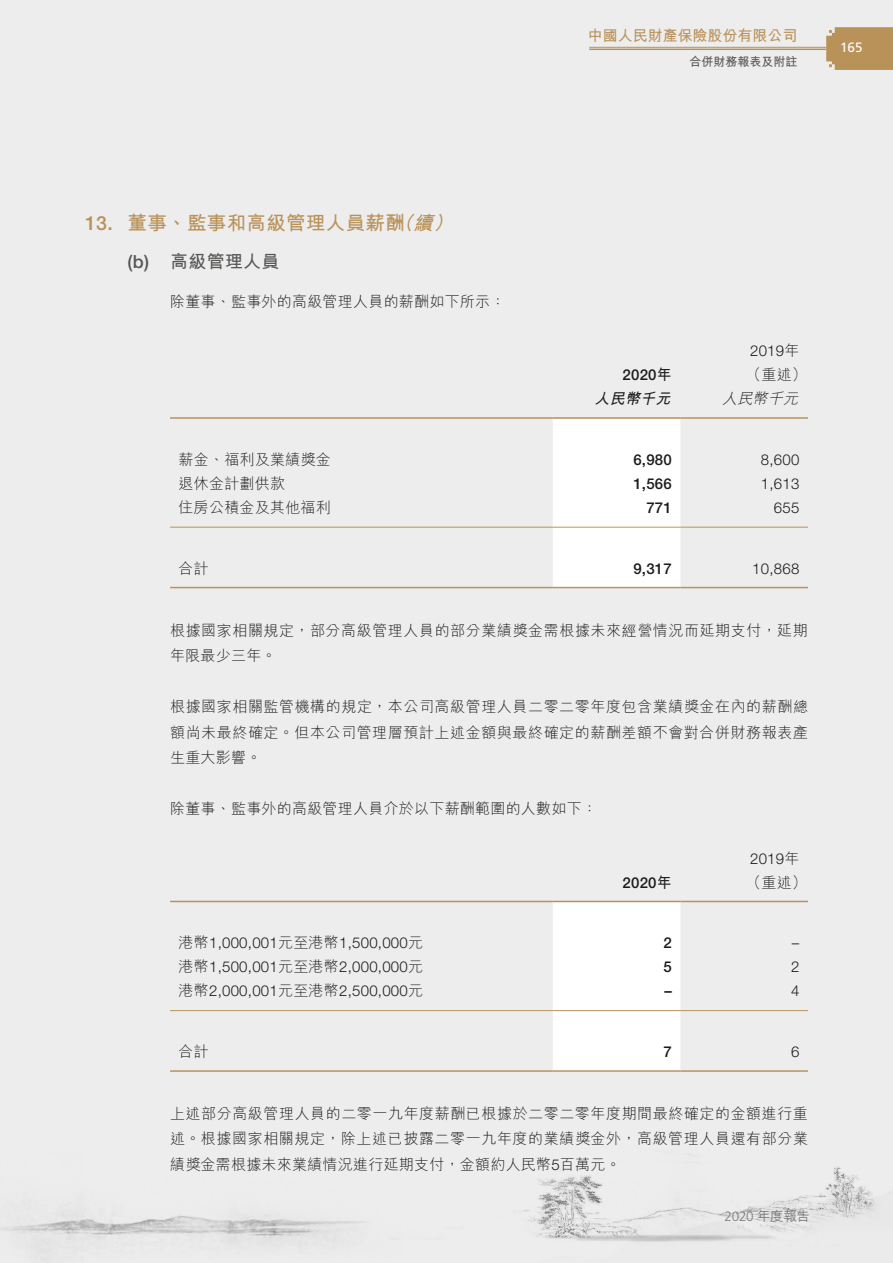
<style>
.page{position:relative;width:893px;height:1263px;background:#ededed}
.page>*{position:absolute;margin:0;border:0;box-sizing:border-box;transform-origin:0 0}
.t1{font:700 19.5px "M Hei HK";letter-spacing:.015em;color:#b9925a}
.t2{font:700 18px "M Hei HK";letter-spacing:.015em;color:#575756}
.t3{font:300 15px/25.5px "M Hei HK";letter-spacing:.015em;color:#1c1c1b;text-align:justify}
.t4{font:300 15px "Helvetica Neue LT Std";letter-spacing:.015em;color:#1c1c1b}
.t5{font:300 15px/25.5px "M Hei HK";letter-spacing:.04em;color:#1c1c1b}
.t6{font:500 15px "Helvetica Neue LT Std";letter-spacing:.015em;color:#1c1c1b}
.t7{font:700 15px "M Hei HK";letter-spacing:-.005em;color:#b9925a}
.t8{font:italic 700 15px "M Hei HK";color:#1c1c1b}
.t9{font:italic 300 15px "M Hei HK";color:#1c1c1b}
.t10{font:300 13.5px "Frutiger LT Std";color:#7c7b7b}
.t11{font:13.5px "Frutiger LT Std";color:#fff}
.t12{font:700 12px "M Hei HK";letter-spacing:-.005em;color:#575756}
.s1{font-family:"Helvetica Neue LT Std";font-weight:500}
.s2{font-style:italic}
.s3{font-family:"M Hei HK";font-weight:700}
.s4{font-family:"M Hei HK"}
.s5{font-family:"Helvetica Neue LT Std"}
.s6{font-family:"M Hei HK";font-weight:500}
</style>
<div class="page">
<svg style="left:826px;top:27px;width:67px;height:43px;background:#bb9661"></svg>
<hr style="left:589px;top:47px;width:237px;height:1px;background:#b9925a">
<hr style="left:589px;top:49px;width:237px;height:1px;background:#b9925a">
<div style="left:553px;top:419px;width:127px;height:168px;background:#fff"></div>
<hr style="left:170px;top:417px;width:383px;height:2px;background:#b9925a">
<hr style="left:553px;top:417px;width:127px;height:2px;background:#b9925a">
<hr style="left:680px;top:417px;width:128px;height:2px;background:#b9925a">
<hr style="left:170px;top:527px;width:383px;height:1px;background:#b9925a">
<hr style="left:553px;top:527px;width:127px;height:1px;background:#b9925a">
<hr style="left:680px;top:527px;width:128px;height:1px;background:#b9925a">
<hr style="left:170px;top:587px;width:383px;height:1px;background:#b9925a">
<hr style="left:553px;top:587px;width:127px;height:1px;background:#b9925a">
<hr style="left:680px;top:587px;width:128px;height:1px;background:#b9925a">
<div style="left:553px;top:902px;width:127px;height:168px;background:#fff"></div>
<hr style="left:170px;top:901px;width:383px;height:1px;background:#b9925a">
<hr style="left:553px;top:901px;width:127px;height:1px;background:#b9925a">
<hr style="left:680px;top:901px;width:128px;height:1px;background:#b9925a">
<hr style="left:170px;top:1010px;width:383px;height:1px;background:#b9925a">
<hr style="left:553px;top:1010px;width:127px;height:1px;background:#b9925a">
<hr style="left:680px;top:1010px;width:128px;height:1px;background:#b9925a">
<hr style="left:170px;top:1070px;width:383px;height:2px;background:#b9925a">
<hr style="left:553px;top:1070px;width:127px;height:2px;background:#b9925a">
<hr style="left:680px;top:1070px;width:128px;height:2px;background:#b9925a">
<p class="t7" style="left:588px;top:24px;width:211px">中國人民財產保險股份有限公司</p>
<p class="t12" style="left:690px;top:53px;width:109px">合併財務報表及附註</p>
<p class="t11" style="left:840px;top:40px;width:24px">165</p>
<h1 class="t1" style="left:85px;top:209px;width:375px"><span class="s1">13.</span> 董事、監事和高級管理人員薪酬<span class="s2">（續）</span></h1>
<p class="t2" style="left:128px;top:249px;width:154px"><span class="s1">(b)</span> 高級管理人員</p>
<p class="t3" style="left:170px;top:288px;width:337px">除董事、監事外的高級管理人員的薪酬如下所示：</p>
<p class="t6" style="left:622px;top:366px;width:51px">2020<span class="s3">年</span></p>
<p class="t4" style="left:750px;top:342px;width:51px">2019<span class="s4">年</span></p>
<p class="t3" style="left:746px;top:361px;width:62px">（重述）</p>
<p class="t8" style="left:594px;top:388px;width:82px">人民幣千元</p>
<p class="t9" style="left:722px;top:388px;width:82px">人民幣千元</p>
<p class="t3" style="left:179px;top:446px;width:154px">薪金、福利及業績獎金</p>
<p class="t6" style="left:633px;top:451px;width:40px">6,980</p>
<p class="t4" style="left:761px;top:450px;width:40px">8,600</p>
<p class="t3" style="left:179px;top:470px;width:108px">退休金計劃供款</p>
<p class="t6" style="left:633px;top:475px;width:40px">1,566</p>
<p class="t4" style="left:761px;top:474px;width:40px">1,613</p>
<p class="t3" style="left:179px;top:494px;width:154px">住房公積金及其他福利</p>
<p class="t6" style="left:646px;top:499px;width:27px">771</p>
<p class="t4" style="left:774px;top:498px;width:27px">655</p>
<p class="t3" style="left:179px;top:555px;width:32px">合計</p>
<p class="t6" style="left:633px;top:559px;width:40px">9,317</p>
<p class="t4" style="left:752px;top:559px;width:49px">10,868</p>
<p class="t5" style="left:170px;top:617px;width:639px">根據國家相關規定，部分高級管理人員的部分業績獎金需根據未來經營情況而延期支付，延期年限最少三年。</p>
<p class="t3" style="left:170px;top:693px;width:639px">根據國家相關監管機構的規定，本公司高級管理人員二零二零年度包含業績獎金在內的薪酬總額尚未最終確定。但本公司管理層預計上述金額與最終確定的薪酬差額不會對合併財務報表產生重大影響。</p>
<p class="t3" style="left:170px;top:795px;width:428px">除董事、監事外的高級管理人員介於以下薪酬範圍的人數如下：</p>
<p class="t6" style="left:622px;top:873px;width:51px">2020<span class="s3">年</span></p>
<p class="t4" style="left:750px;top:849px;width:51px">2019<span class="s4">年</span></p>
<p class="t3" style="left:746px;top:869px;width:62px">（重述）</p>
<p class="t4" style="left:179px;top:934px;width:246px"><span class="s4">港幣</span>1,000,001<span class="s4">元至港幣</span>1,500,000<span class="s4">元</span></p>
<p class="t6" style="left:663px;top:934px;width:10px">2</p>
<p class="t4" style="left:792px;top:934px;width:9px">–</p>
<p class="t4" style="left:179px;top:958px;width:246px"><span class="s4">港幣</span>1,500,001<span class="s4">元至港幣</span>2,000,000<span class="s4">元</span></p>
<p class="t6" style="left:663px;top:958px;width:10px">5</p>
<p class="t4" style="left:791px;top:958px;width:10px">2</p>
<p class="t4" style="left:179px;top:982px;width:246px"><span class="s4">港幣</span>2,000,001<span class="s4">元至港幣</span>2,500,000<span class="s4">元</span></p>
<p class="t6" style="left:664px;top:982px;width:9px">–</p>
<p class="t4" style="left:791px;top:982px;width:10px">4</p>
<p class="t3" style="left:179px;top:1038px;width:32px">合計</p>
<p class="t6" style="left:663px;top:1043px;width:10px">7</p>
<p class="t4" style="left:791px;top:1042px;width:10px">6</p>
<p class="t3" style="left:170px;top:1100px;width:639px">上述部分高級管理人員的二零一九年度薪酬已根據於二零二零年度期間最終確定的金額進行重述。根據國家相關規定，除上述已披露二零一九年度的業績獎金外，高級管理人員還有部分業績獎金需根據未來業績情況進行延期支付，金額約人民幣<span class="s5">5</span>百萬元。</p>
<p class="t10" style="left:724px;top:1208px;width:87px">2020 <span class="s6">年度報告</span></p>
</div>
